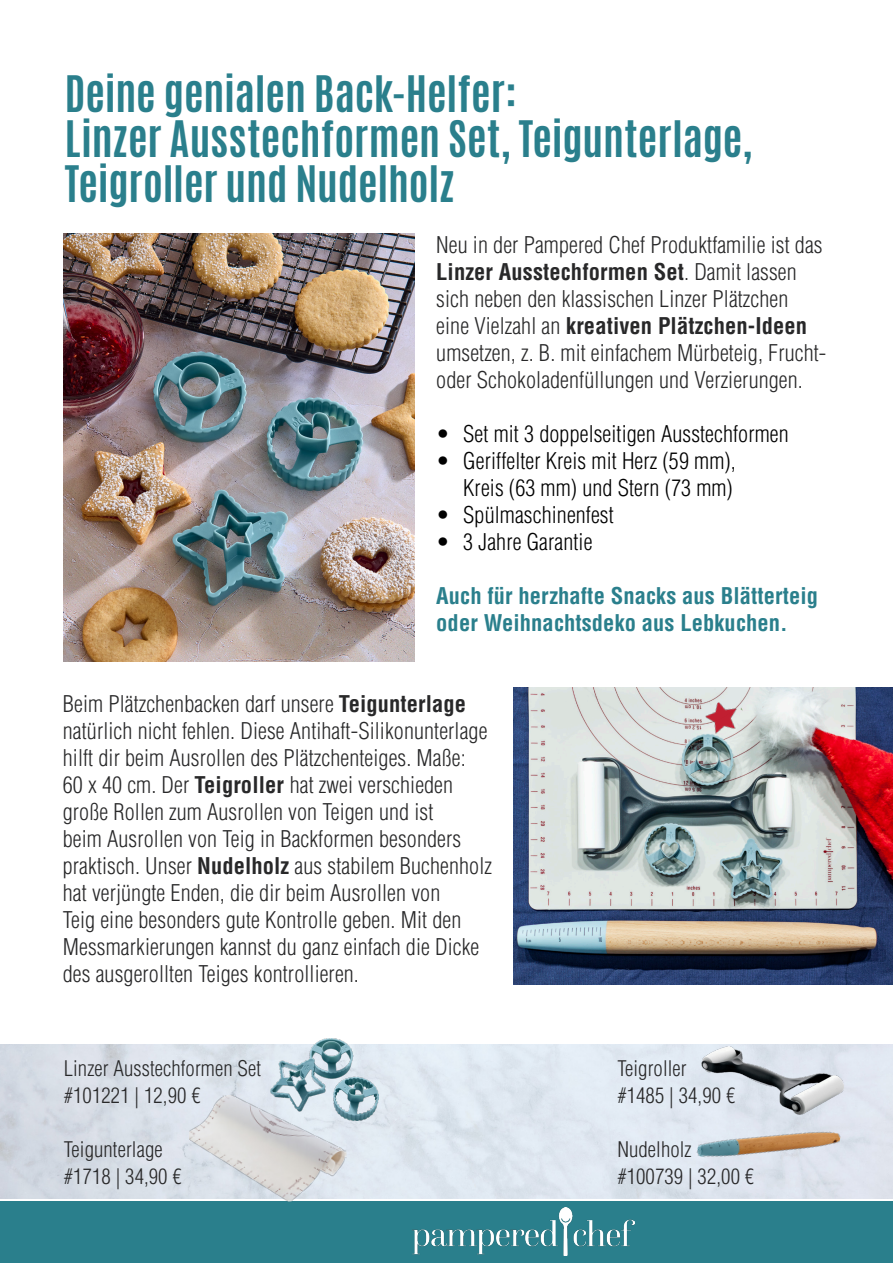
<style>
.page{position:relative;width:893px;height:1263px;background:#fff}
.page>*{position:absolute;margin:0;border:0;box-sizing:border-box;transform-origin:0 0}
.t1{font:700 42px/45px "Antonio";letter-spacing:-.005em;color:#2a7f8c}
.t2{font:300 condensed 22.5px/27px "Helvetica";letter-spacing:.005em;color:#282829}
.t3{font:300 condensed 22.5px "Helvetica";letter-spacing:.005em;color:#000}
.t4{font:700 condensed 22.5px/27px "Helvetica";letter-spacing:.005em;color:#2a7f8c}
.t5{font:300 condensed 21px "Helvetica";letter-spacing:.005em;color:#282829}
.s1{font-weight:700}
</style>
<div class="page">
<div style="left:0;top:1202px;width:893px;height:61px;background:#2a7f8c"></div>
<img style="left:412px;top:1207px;width:222px;height:48px">
<img style="left:64px;top:233px;width:351px;height:429px">
<img style="left:513px;top:688px;width:380px;height:296px">
<img style="left:270px;top:1038px;width:108px;height:83px">
<img style="left:189px;top:1085px;width:161px;height:117px">
<img style="left:702px;top:1046px;width:141px;height:69px">
<img style="left:696px;top:1103px;width:145px;height:83px">
<img style="left:703px;top:697px;width:45px;height:44px">
<p class="t1" style="left:65px;top:72px;width:453px">Deine genialen Back-Helfer:</p>
<p class="t1" style="left:65px;top:117px;width:689px">Linzer Ausstechformen Set, Teigunterlage,<br>Teigroller und Nudelholz</p>
<p class="t2" style="left:436px;top:231px;width:392px">Neu in der Pampered Chef Produktfamilie ist das <span class="s1">Linzer Ausstechformen Set</span>. Damit lassen sich neben den klassischen Linzer Plätzchen eine Vielzahl an <span class="s1">kreativen Plätzchen-Ideen </span>umsetzen, z. B. mit einfachem Mürbeteig, Frucht&shy;oder Schokoladenfüllungen und Verzierungen.</p>
<p class="t3" style="left:436px;top:420px;width:354px">• Set mit 3 doppelseitigen Ausstechformen</p>
<p class="t3" style="left:436px;top:447px;width:301px">• Geriffelter Kreis mit Herz (59 mm),</p>
<p class="t3" style="left:463px;top:474px;width:271px">Kreis (63 mm) und Stern (73 mm)</p>
<p class="t3" style="left:436px;top:501px;width:179px">• Spülmaschinenfest</p>
<p class="t3" style="left:436px;top:528px;width:158px">• 3 Jahre Garantie</p>
<p class="t4" style="left:436px;top:582px;width:383px">Auch für herzhafte Snacks aus Blätterteig oder Weihnachtsdeko aus Lebkuchen.</p>
<p class="t2" style="left:63px;top:690px;width:431px">Beim Plätzchenbacken darf unsere <span class="s1">Teigunterlage </span>natürlich nicht fehlen. Diese Antihaft-Silikonunterlage hilft dir beim Ausrollen des Plätzchenteiges. Maße:<br>60 x 40 cm. Der <span class="s1">Teigroller</span> hat zwei verschieden große Rollen zum Ausrollen von Teigen und ist<br>beim Ausrollen von Teig in Backformen besonders praktisch. Unser <span class="s1">Nudelholz</span> aus stabilem Buchenholz hat verjüngte Enden, die dir beim Ausrollen von<br>Teig eine besonders gute Kontrolle geben. Mit den Messmarkierungen kannst du ganz einfach die Dicke des ausgerollten Teiges kontrollieren.</p>
<p class="t5" style="left:64px;top:1056px;width:199px">Linzer Ausstechformen Set</p>
<p class="t5" style="left:64px;top:1083px;width:138px">#101221 | 12,90 €</p>
<p class="t5" style="left:64px;top:1137px;width:100px">Teigunterlage</p>
<p class="t5" style="left:64px;top:1164px;width:120px">#1718 | 34,90 €</p>
<p class="t5" style="left:617px;top:1056px;width:71px">Teigroller</p>
<p class="t5" style="left:617px;top:1083px;width:120px">#1485 | 34,90 €</p>
<p class="t5" style="left:617px;top:1137px;width:76px">Nudelholz</p>
<p class="t5" style="left:617px;top:1164px;width:138px">#100739 | 32,00 €</p>
</div>
